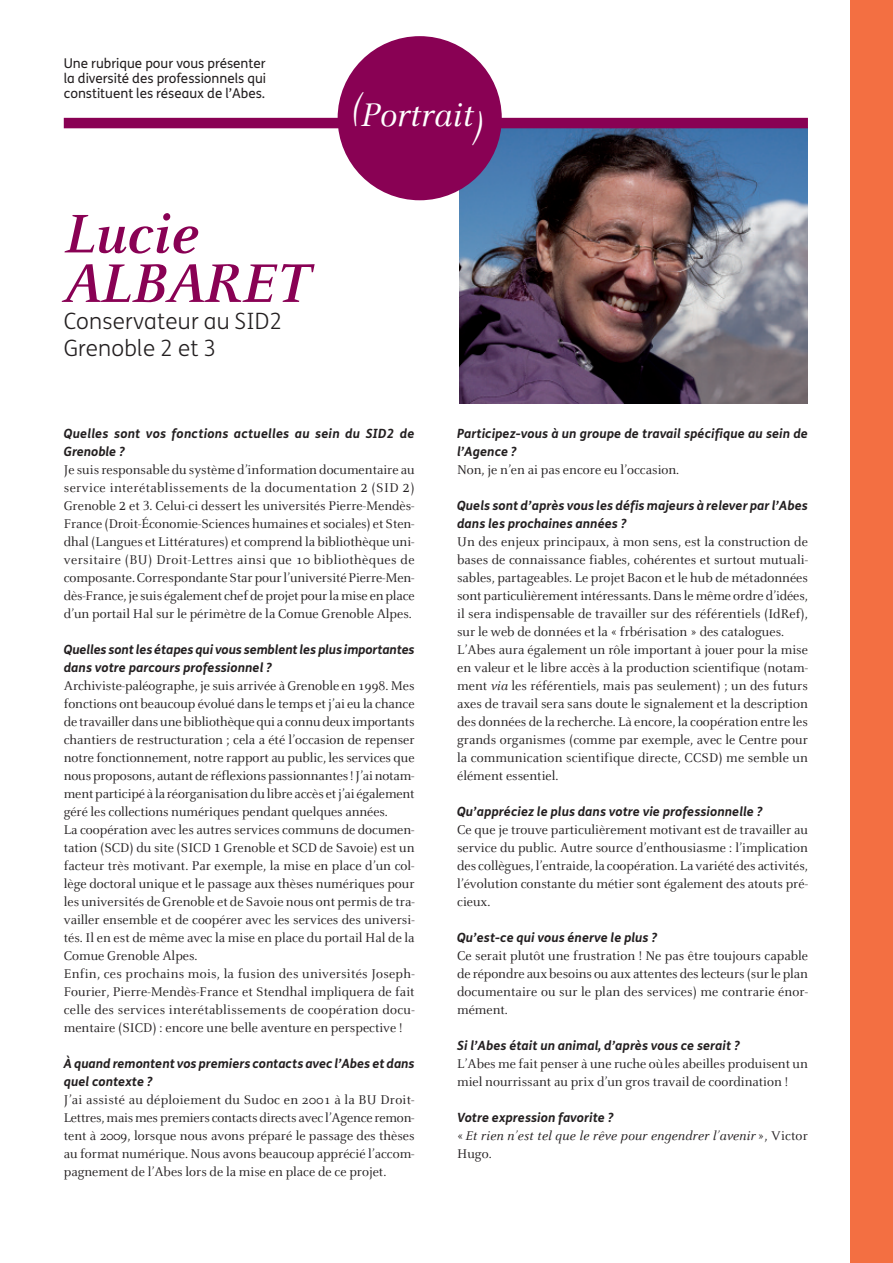
<style>
.page{position:relative;width:893px;height:1263px;background:#fff}
.page>*{position:absolute;margin:0;border:0;box-sizing:border-box;transform-origin:0 0}
.t1{font:italic 700 60px/49.5px "Celeste";color:#890154}
.t2{font:italic 36px "Celeste";color:#fff}
.t3{font:300 22.5px/27px "FS Me";letter-spacing:.01em;color:#231f20}
.t4{font:13.95px/18px "Celeste";color:#231f20;text-align:justify}
.t5{font:italic 13.95px/18px "Celeste";letter-spacing:.01em;color:#231f20}
.t6{font:13.5px/15px "FS Me";color:#231f20;text-align:justify}
.t7{font:italic 700 12.75px/18px "FS Me";letter-spacing:.01em;color:#231f20}
.s1{font-size:18.45px}
.s2{font-style:italic}
.s3{font-style:normal}
</style>
<div class="page">
<div style="left:850px;top:0;width:43px;height:1263px;background:#f36f42"></div>
<img style="left:459px;top:128px;width:349px;height:276px">
<div style="left:64px;top:118px;width:744px;height:10px;background:#890154"></div>
<div style="left:338px;top:36px;width:164px;height:164px;background:#890154;border-radius:50%"></div>
<p class="t6" style="left:64px;top:57px;width:204px">Une rubrique pour vous présenter la diversité des professionnels qui constituent les réseaux de l’Abes.</p>
<h1 class="t1" style="left:64px;top:207px;width:248px">Lucie<br>ALBARET</h1>
<h3 class="t3" style="left:64px;top:310px;width:220px">Conservateur au SID2<br>Grenoble 2 et 3</h3>
<h2 class="t2" style="left:351px;top:93px;width:135px">(Portrait)</h2>
<p class="t7" style="left:64px;top:425px;width:352px">Quelles sont vos fonctions actuelles au sein du SID2 de<br>Grenoble ?</p>
<p class="t4" style="left:64px;top:460px;width:352px">Je suisresponsable du système d’information documentaire au service interétablissements de la documentation <span class="s1">2</span> (SID <span class="s1">2</span>)<br>Grenoble <span class="s1">2</span> et 3. Celui-ci dessert les universités Pierre-Mendès-France (Droit-Économie-Sciences humaines etsociales) et Sten&shy;dhal (Langues et Littératures) et comprend la bibliothèque uni&shy;versitaire (BU) Droit-Lettres ainsi que 10 bibliothèques de composante.Correspondante Star pourl’université Pierre-Men&shy;dès-France, je suis également chef de projet pourlamise enplace d’un portail Hal sur le périmètre de la Comue Grenoble Alpes.</p>
<p class="t7" style="left:64px;top:641px;width:352px">Quelles sont les étapes qui vous semblent les plus importantes dans votre parcours professionnel ?</p>
<p class="t4" style="left:64px;top:676px;width:352px;text-align:left">Archiviste-paléographe, je suis arrivée à Grenoble en 1998. Mes fonctions ont beaucoup évolué dans le temps et j’ai eu la chance de travailler dans une bibliothèque qui a connu deux importants chantiers de restructuration ; cela a été l’occasion de repenser notre fonctionnement, notre rapport au public, les services que nous proposons, autant de réflexions passionnantes!J’ainotam&shy;mentparticipé à la réorganisationdulibre accès etj’ai également géré les collections numériques pendant quelques années.<br>La coopération avec les autres services communs de documen&shy;tation (SCD) du site (SICD <span class="s1">1</span> Grenoble et SCD de Savoie) est un facteur très motivant. Par exemple, la mise en place d’un col&shy;lège doctoral unique et le passage aux thèses numériques pour les universités de Grenoble et de Savoie nous ont permis de tra&shy;vailler ensemble et de coopérer avec les services des universi&shy;tés. Il en est de même avec la mise en place du portail Hal de la Comue Grenoble Alpes.<br>Enfin, ces prochains mois, la fusion des universités Joseph-Fourier, Pierre-Mendès-France et Stendhal impliquera de fait celle des services interétablissements de coopération docu&shy;mentaire (SICD) : encore une belle aventure en perspective !</p>
<p class="t7" style="left:64px;top:1055px;width:352px">À quand remontent vos premiers contacts avec l’Abes et dans quel contexte ?</p>
<p class="t4" style="left:64px;top:1090px;width:352px">J’ai assisté au déploiement du Sudoc en 2001 à la BU Droit-Lettres,maismespremiers contacts directs avec l’Agence remon&shy;tent à 2009, lorsque nous avons préparé le passage des thèses au format numérique. Nous avons beaucoup apprécié l’accom&shy;pagnement de l’Abes lors de la mise en place de ce projet.</p>
<p class="t7" style="left:457px;top:425px;width:352px">Participez-vous à un groupe de travail spécifique au sein de l’Agence ?</p>
<p class="t4" style="left:457px;top:460px;width:224px">Non, je n’en ai pas encore eu l’occasion.</p>
<p class="t7" style="left:457px;top:497px;width:352px">Quels sont d’après vous les défis majeurs à relever par l’Abes dans les prochaines années ?</p>
<p class="t4" style="left:457px;top:532px;width:352px;text-align:left">Un des enjeux principaux, à mon sens, est la construction de bases de connaissance fiables, cohérentes et surtout mutuali&shy;sables, partageables. Le projet Bacon et le hub de métadonnées sont particulièrementintéressants.Dansle même ordre d’idées, il sera indispensable de travailler sur des référentiels (IdRef), sur le web de données et la « frbérisation » des catalogues.<br>L’Abes aura également un rôle important à jouer pour la mise en valeur et le libre accès à la production scientifique (notam&shy;ment <span class="s2">via</span> les référentiels, mais pas seulement) ; un des futurs axes de travail sera sans doute le signalement et la description des données de la recherche. Là encore, la coopération entre les grands organismes (comme par exemple, avec le Centre pour la communication scientifique directe, CCSD) me semble un élément essentiel.</p>
<p class="t7" style="left:457px;top:803px;width:307px">Qu’appréciez le plus dans votre vie professionnelle ?</p>
<p class="t4" style="left:457px;top:820px;width:352px">Ce que je trouve particulièrement motivant est de travailler au service du public. Autre source d’enthousiasme : l’implication des collègues, l’entraide, la coopération. La variété des activités, l’évolution constante du métier sont également des atouts pré&shy;cieux.</p>
<p class="t7" style="left:457px;top:929px;width:201px">Qu’est-ce qui vous énerve le plus ?</p>
<p class="t4" style="left:457px;top:946px;width:352px">Ce serait plutôt une frustration ! Ne pas être toujours capable de répondre aux besoins ou aux attentes deslecteurs(surle plan documentaire ou sur le plan des services) me contrarie énor&shy;mément.</p>
<p class="t7" style="left:457px;top:1037px;width:284px">Si l’Abes était un animal, d’après vous ce serait ?</p>
<p class="t4" style="left:457px;top:1054px;width:352px">L’Abes me fait penser à une ruche où les abeilles produisent un miel nourrissant au prix d’un gros travail de coordination !</p>
<p class="t7" style="left:457px;top:1109px;width:158px">Votre expression favorite ?</p>
<p class="t5" style="left:457px;top:1126px;width:352px"><span class="s3">«</span> Et rien n’est tel que le rêve pour engendrer l’avenir <span class="s3">», Victor<br>Hugo.</span></p>
</div>
